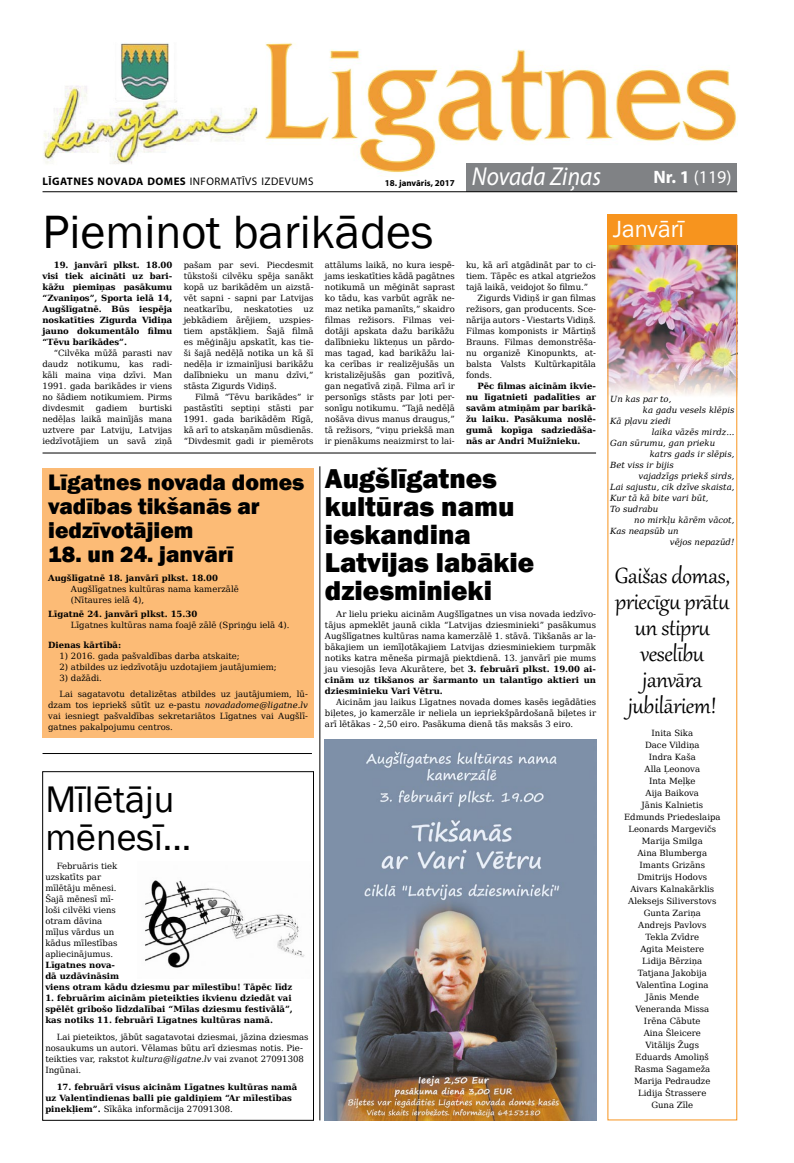
<style>
.page{position:relative;width:794px;height:1163px;background:#fff}
.page>*{position:absolute;margin:0;border:0;box-sizing:border-box;transform-origin:0 0}
.t1{font:48px "Franklin Gothic";color:#000}
.t2{font:38px/38px "Franklin Gothic";color:#000}
.t3{font:800 28px/28px "Franklin Gothic";color:#000}
.t4{font:27px/26px "Gabriola";letter-spacing:-.01em;color:#000;text-align:center}
.t5{font:italic 26px "Myriad Pro";color:#fff;scale:.9 1}
.t6{font:24px "Franklin Gothic";color:#fff}
.t7{font:800 23px/24px "Franklin Gothic";color:#000}
.t8{font:18px "Myriad Pro";color:#fff}
.t9{font:700 11px "Myriad Pro";letter-spacing:.04em;color:#000}
.t10{font:700 9px "Myriad Pro";color:#000}
.t11{font:8.5px/11px "DejaVu Serif";color:#000;text-align:justify}
.t12{font:700 8.5px/11px "DejaVu Serif";color:#000}
.t13{font:italic 8.5px "DejaVu Serif";color:#000}
.s1{font-weight:400}
.s2{font-weight:700}
.s3{font-style:italic}
</style>
<div class="page">
<img style="left:43px;top:42px;width:694px;height:134px">
<div style="left:466px;top:163px;width:271px;height:29px;background:#808285"></div>
<hr style="left:43px;top:191px;width:694px;height:1px;background:#000">
<img style="left:609px;top:245px;width:126px;height:151px">
<div style="left:607px;top:214px;width:130px;height:31px;background:#f7941e"></div>
<div style="left:43px;top:468px;width:271px;height:269px;background:#fcbb76"></div>
<div style="left:43px;top:771px;width:271px;height:349px;border:1px solid #000"></div>
<img style="left:145px;top:880px;width:160px;height:88px">
<img style="left:325px;top:739px;width:271px;height:381px">
<hr style="left:43px;top:453px;width:553px;height:1px;background:#000">
<hr style="left:320px;top:466px;width:1px;height:654px;background:#000">
<hr style="left:43px;top:753px;width:269px;height:1px;background:#000">
<p class="t9" style="left:43px;top:174px;width:272px">LĪGATNES NOVADA DOMES <span class="s1">INFORMATĪVS IZDEVUMS</span></p>
<p class="t10" style="left:385px;top:177px;width:71px">18. janvāris, 2017</p>
<h1 class="t1" style="left:43px;top:202px;width:392px">Pieminot barikādes</h1>
<h3 class="t5" style="left:472px;top:160px;width:145px">Novada Ziņas</h3>
<h3 class="t8" style="left:653px;top:166px;width:80px"><span class="s2">Nr. 1</span> (119)</h3>
<h3 class="t6" style="left:613px;top:214px;width:73px">Janvārī</h3>
<p class="t12" style="left:42px;top:259px;width:131px;text-align:justify;text-indent:11px">19. janvārī plkst. 18.00 visi tiek aicināti uz bari&shy;kāžu piemiņas pasākumu “Zvaniņos”, Sporta ielā 14, Augšlīgatnē. Būs iespēja noskatīties Zigurda Vidiņa jauno dokumentālo filmu “Tēvu barikādes”.</p>
<p class="t11" style="left:42px;top:347px;width:131px;text-indent:11px">“Cilvēka mūžā parasti nav daudz notikumu, kas radi&shy;kāli maina viņa dzīvi. Man 1991. gada barikādes ir viens no šādiem notikumiem. Pirms divdesmit</p>
<p class="t11" style="left:42px;top:402px;width:131px;text-indent:97px">burtiski nedēļas laikā mainījās mana uztvere par Latviju, Latvijas iedzīvotājiem un savā ziņā</p>
<p class="t11" style="left:96px;top:402px;width:33px">gadiem</p>
<p class="t11" style="left:184px;top:259px;width:131px">pašam par sevi. Piecdesmit tūkstoši cilvēku spēja sanākt kopā uz barikādēm un aizstā&shy;vēt sapni - sapni par Latvijas neatkarību,</p>
<p class="t11" style="left:244px;top:303px;width:50px">neskatoties</p>
<p class="t11" style="left:184px;top:303px;width:131px;text-indent:120px">uz jebkādiem ārējiem, uzspies&shy;tiem apstākļiem. Šajā filmā es mēģināju apskatīt, kas tie&shy;ši šajā nedēļā notika un kā šī nedēļa ir izmainījusi barikāžu dalībnieku un manu dzīvi,” stāsta Zigurds Vidiņš.</p>
<p class="t11" style="left:184px;top:391px;width:131px;text-indent:11px">Filmā “Tēvu barikādes” ir pastāstīti septiņi stāsti par 1991. gada barikādēm Rīgā, kā arī to atskaņām mūsdienās. “Divdesmit gadi ir piemērots</p>
<h3 class="t7" style="left:48px;top:470px;width:258px">Līgatnes novada domes vadības tikšanās ar iedzīvotājiem</h3>
<h3 class="t7" style="left:48px;top:542px;width:187px">18. un 24. janvārī</h3>
<p class="t12" style="left:48px;top:572px;width:171px">Augšlīgatnē 18. janvārī plkst. 18.00</p>
<p class="t11" style="left:71px;top:583px;width:169px">Augšlīgatnes kultūras nama kamerzālē (Nītaures ielā 4),</p>
<p class="t12" style="left:48px;top:608px;width:151px">Līgatnē 24. janvārī plkst. 15.30</p>
<p class="t11" style="left:71px;top:619px;width:220px">Līgatnes kultūras nama foajē zālē (Spriņģu ielā 4).</p>
<p class="t12" style="left:48px;top:639px;width:75px">Dienas kārtībā:</p>
<p class="t11" style="left:60px;top:650px;width:182px">1) 2016. gada pašvaldības darba atskaite;</p>
<p class="t11" style="left:60px;top:661px;width:219px">2) atbildes uz iedzīvotāju uzdotajiem jautājumiem;</p>
<p class="t11" style="left:60px;top:669px;width:250px;line-height:16.7px">3) dažādi.<br>Lai sagatavotu detalizētas atbildes uz jautājumiem, lū-</p>
<p class="t11" style="left:48px;top:699px;width:261px">dzam tos iepriekš sūtīt uz e-pastu <span class="s3">novadadome@ligatne.lv </span>vai iesniegt pašvaldības sekretariātos Līgatnes vai Augšlī&shy;gatnes pakalpojumu centros.</p>
<p class="t11" style="left:325px;top:259px;width:131px">attālums laikā, no kura iespē&shy;jams ieskatīties kādā pagātnes notikumā un mēģināt saprast ko tādu, kas varbūt agrāk ne&shy;maz netika pamanīts,” skaidro filmas režisors. Filmas vei&shy;dotāji apskata dažu barikāžu dalībnieku likteņus un pārdo&shy;mas tagad, kad barikāžu lai&shy;ka cerības ir realizējušās un kristalizējušās gan pozitīvā, gan negatīvā ziņā. Filma arī ir personīgs stāsts par ļoti per&shy;sonīgu notikumu. “Tajā nedēļā nošāva divus manus draugus,” tā režisors, “viņu priekšā man ir pienākums neaizmirst to lai-</p>
<p class="t11" style="left:466px;top:259px;width:131px">ku, kā arī atgādināt par to ci-</p>
<p class="t11" style="left:466px;top:270px;width:131px">tiem. Tāpēc es atkal atgriežos</p>
<p class="t11" style="left:466px;top:281px;width:123px">tajā laikā, veidojot šo filmu.”</p>
<p class="t11" style="left:477px;top:292px;width:120px">Zigurds Vidiņš ir gan filmas</p>
<p class="t11" style="left:466px;top:303px;width:131px">režisors, gan producents. Sce-</p>
<p class="t11" style="left:466px;top:314px;width:131px">nārija autors - Viestarts Vidiņš.</p>
<p class="t11" style="left:466px;top:325px;width:131px">Filmas komponists ir Mārtiņš</p>
<p class="t11" style="left:466px;top:336px;width:131px">Brauns. Filmas demonstrēša-</p>
<p class="t11" style="left:466px;top:347px;width:131px">nu organizē Kinopunkts, at-</p>
<p class="t11" style="left:466px;top:358px;width:131px">balsta Valsts Kultūrkapitāla</p>
<p class="t11" style="left:466px;top:369px;width:28px">fonds.</p>
<p class="t12" style="left:466px;top:380px;width:131px;text-align:justify;text-indent:11px">Pēc filmas aicinām ikvie&shy;nu līgatnieti padalīties ar savām atmiņām par barikā&shy;žu laiku. Pasākuma noslē&shy;gumā kopīga sadziedāša&shy;nās ar Andri Muižnieku.</p>
<h3 class="t3" style="left:325px;top:464px;width:211px">Augšlīgatnes kultūras namu ieskandina<br>Latvijas labākie dziesminieki</h3>
<p class="t11" style="left:325px;top:608px;width:272px;text-indent:11px">Ar lielu prieku aicinām Augšlīgatnes un visa novada iedzīvo&shy;tājus apmeklēt jaunā cikla “Latvijas dziesminieki” pasākumus Augšlīgatnes kultūras nama kamerzālē 1. stāvā. Tikšanās ar la&shy;bākajiem un iemīļotākajiem Latvijas dziesminiekiem turpmāk notiks katra mēneša pirmajā piektdienā. 13. janvārī pie mums jau viesojās Ieva Akurātere, bet <span class="s2">3. februārī plkst. 19.00 ai&shy;cinām uz tikšanos ar šarmanto un talantīgo aktieri un dziesminieku Vari Vētru.</span></p>
<p class="t11" style="left:325px;top:696px;width:272px;text-indent:11px">Aicinām jau laikus Līgatnes novada domes kasēs iegādāties biļetes, jo kamerzāle ir neliela un iepriekšpārdošanā biļetes ir arī lētākas - 2,50 eiro. Pasākuma dienā tās maksās 3 eiro.</p>
<h2 class="t2" style="left:45px;top:780px;width:147px">Mīlētāju mēnesī...</h2>
<p class="t11" style="left:45px;top:860px;width:74px;text-align:left;text-indent:11px">Februāris tiek uzskatīts par mīlētāju mēnesi.<br>Šajā mēnesī mī&shy;loši cilvēki viens otram dāvina mīļus vārdus un kādus mīlestības apliecinājumus.</p>
<p class="t12" style="left:45px;top:959px;width:248px">Līgatnes nova-<br>dā uzdāvināsim<br>viens otram kādu dziesmu par mīlestību! Tāpēc līdz</p>
<p class="t12" style="left:45px;top:992px;width:249px">1. februārim aicinām pieteikties ikvienu dziedāt vai spēlēt gribošo līdzdalībai “Mīlas dziesmu festivālā”, kas notiks 11. februārī Līgatnes kultūras namā.</p>
<p class="t11" style="left:45px;top:1031px;width:265px;text-align:left;text-indent:11px">Lai pieteiktos, jābūt sagatavotai dziesmai, jāzina dziesmas nosaukums un autori. Vēlamas būtu arī dziesmas notis. Pie&shy;teikties var, rakstot <span class="s3">kultura@ligatne.lv</span> vai zvanot 27091308<br>Ingūnai.</p>
<p class="t12" style="left:45px;top:1080px;width:253px;text-indent:11px">17. februārī visus aicinām Līgatnes kultūras namā uz Valentīndienas balli pie galdiņiem “Ar mīlestības pinekļiem”. <span class="s1">Sīkāka informācija 27091308.</span></p>
<p class="t13" style="left:610px;top:392px;width:63px">Un kas par to,</p>
<p class="t13" style="left:643px;top:403px;width:93px">ka gadu vesels klēpis</p>
<p class="t13" style="left:610px;top:414px;width:62px">Kā pļavu ziedi</p>
<p class="t13" style="left:651px;top:425px;width:84px">laika vāzēs mirdz...</p>
<p class="t13" style="left:610px;top:436px;width:106px">Gan sūrumu, gan prieku</p>
<p class="t13" style="left:650px;top:447px;width:86px">katrs gads ir slēpis,</p>
<p class="t13" style="left:610px;top:458px;width:65px">Bet viss ir bijis</p>
<p class="t13" style="left:638px;top:469px;width:97px">vajadzīgs priekš sirds,</p>
<p class="t13" style="left:610px;top:480px;width:126px">Lai sajustu, cik dzīve skaista,</p>
<p class="t13" style="left:610px;top:491px;width:100px">Kur tā kā bite vari būt,</p>
<p class="t13" style="left:610px;top:502px;width:50px">To sudrabu</p>
<p class="t13" style="left:634px;top:513px;width:102px">no mirkļu kārēm vācot,</p>
<p class="t13" style="left:610px;top:524px;width:70px">Kas neapsūb un</p>
<p class="t13" style="left:670px;top:535px;width:66px">vējos nepazūd!</p>
<h3 class="t4" style="left:615px;top:560px;width:116px">Gaišas domas, priecīgu prātu un stipru veselību janvāra jubilāriem!</h3>
<p class="t11" style="left:624px;top:726px;width:98px;line-height:12px;text-align:center">Inita Sika<br>Dace Vildiņa<br>Indra Kaša<br>Alla Ļeonova<br>Inta Meļķe<br>Aija Baikova<br>Jānis Kalnietis<br>Edmunds Priedeslaipa<br>Leonards Margevičs<br>Marija Smilga<br>Aina Blumberga<br>Imants Grizāns<br>Dmitrijs Hodovs<br>Aivars Kalnakārklis<br>Aleksejs Siliverstovs<br>Gunta Zariņa<br>Andrejs Pavlovs<br>Tekla Zvīdre<br>Agita Meistere<br>Lidija Bērziņa<br>Tatjana Jakobija<br>Valentīna Logina<br>Jānis Mende<br>Veneranda Missa<br>Irēna Cābute<br>Aina Šleicere<br>Vitālijs Žugs<br>Eduards Amoliņš<br>Rasma Sagameža<br>Marija Pedraudze<br>Lidija Štrassere<br>Guna Zīle</p>
</div>
